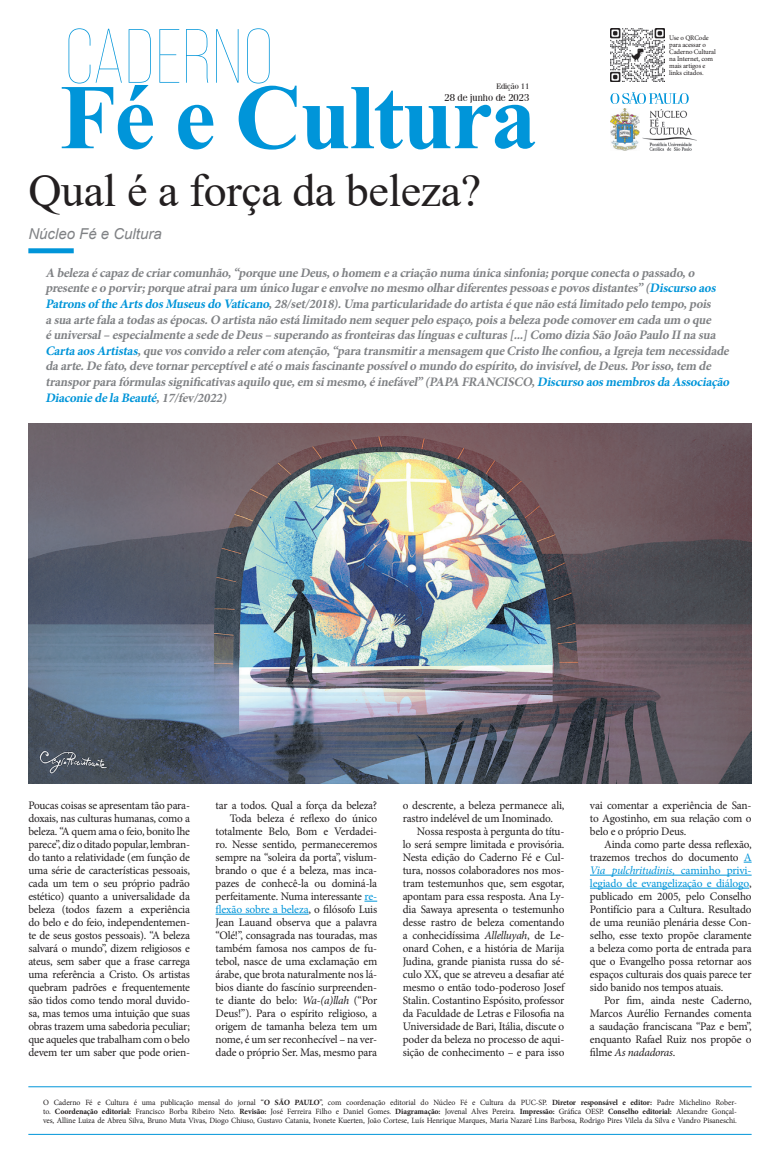
<style>
.page{position:relative;width:780px;height:1163px;background:#fff}
.page>*{position:absolute;margin:0;border:0;box-sizing:border-box;transform-origin:0 0}
.A_Titulo_pequeno{font:46px "Times New Roman";letter-spacing:-.01em;color:#231f20}
.A_Texto{font:italic 15px "Arial";color:#808285}
.A_Texto-2{font:italic 700 13px/15.6px "Minion Pro";letter-spacing:-.01em;color:#808285}
.A_Texto-3{font:11.5px/13px "Minion Pro";letter-spacing:-.015em;color:#231f20;text-align:justify}
.A_Texto-4{font:10px "Fenice IT Cby BT";color:#231f20}
.A_Texto-5{font:8px/9px "Minion Pro";letter-spacing:-.01em;color:#231f20;text-align:justify}
.A_Texto-6{font:8px "Fenice IT Cby BT";color:#231f20}
.A_Texto-7{font:7px/7px "Minion Pro";letter-spacing:-.015em;color:#231f20}
.s1{color:#0095d9}
.s2{font-style:italic}
.s3{font-style:italic;color:#0095d9}
.s4{font-weight:700}
</style>
<div class="page">
<svg style="left:62px;top:28px;width:473px;height:122px"></svg>
<svg style="left:610px;top:92px;width:78px;height:12px"></svg>
<img style="left:642px;top:110px;width:54px;height:40px">
<img style="left:610px;top:108px;width:29px;height:42px">
<img style="left:610px;top:28px;width:54px;height:53px">
<hr style="left:28px;top:1086px;width:723px;height:1px;background:#0095d9">
<hr style="left:28px;top:1133px;width:723px;height:1px;background:#0095d9">
<svg style="left:364px;top:900px;width:13px;height:1px"></svg>
<hr style="left:215px;top:913px;width:93px;height:1px;background:#0095d9">
<hr style="left:590px;top:874px;width:161px;height:1px;background:#0095d9">
<hr style="left:590px;top:887px;width:159px;height:1px;background:#0095d9">
<div style="left:28px;top:248px;width:46px;height:5px;background:#0095d9"></div>
<img style="left:28px;top:423px;width:723px;height:360px">
<p class="A_Texto-6" style="left:496px;top:82px;width:34px">Edição 11</p>
<p class="A_Texto-4" style="left:444px;top:92px;width:86px">28 de junho de 2023</p>
<p class="A_Texto-7" style="left:669px;top:34px;width:48px">Use o QRCode para acessar o<br>Caderno Cultural na Internet, com mais artigos e links citados.</p>
<p class="A_Titulo_pequeno" style="left:28px;top:158px;width:454px">Qual é a força da beleza?</p>
<p class="A_Texto" style="left:28px;top:224px;width:135px">Núcleo Fé e Cultura</p>
<p class="A_Texto-2" style="left:45px;top:264px;width:688px">A belezaécapazdecriarcomunhão,“porqueuneDeus,o homem eacriação numaúnicasinfonia;porqueconectao passado,o presenteeo porvir;porqueatraiparaum único lugareenvolveno mesmo olhardiferentespessoasepovosdistantes”(<span class="s1">Discurso aos Patronsof theArtsdosMuseusdo Vaticano</span>,28/set/2018).Umaparticularidadedo artistaéquenão estálimitado pelo tempo,pois asuaartefalaatodasasépocas.O artistanão estálimitado nem sequerpelo espaço,poisabelezapodecomoverem cadaum o que éuniversal– especialmenteasededeDeus– superando asfronteirasdaslínguaseculturas[...]Como diziaSão João Paulo IInasua <span class="s1">CartaaosArtistas</span>,quevosconvido arelercom atenção,“paratransmitiramensagem queCristo lheconfiou,aIgrej atem necessidade daarte.Defato,devetornarperceptíveleatéo maisfascinantepossívelo mundo do espírito,do invisível,deDeus.Porisso,tem de transporparafórmulassignificativasaquilo que,em simesmo,éinefável”(PAPA FRANCISCO,<span class="s1">Discurso aosmembrosdaAssociação DiaconiedelaBeauté</span>,17/fev/2022)</p>
<p class="A_Texto-3" style="left:28px;top:798px;width:163px">Poucas coisas se apresentam tão para&shy;doxais, nas culturas humanas, como a beleza. “A quem ama o feio, bonito lhe parece”, diz o ditado popular, lembran&shy;do tanto a relatividade (em função de uma série de características pessoais, cada um tem o seu próprio padrão estético) quanto a universalidade da beleza (todos fazem a experiência do belo e do feio, independentemen&shy;te de seus gostos pessoais). “A beleza salvará o mundo”, dizem religiosos e ateus, sem saber que a frase carrega uma referência a Cristo. Os artistas quebram padrões e frequentemente são tidos como tendo moral duvido&shy;sa, mas temos uma intuição que suas obras trazem uma sabedoria peculiar; que aqueles que trabalham com o belo devem ter um saber que pode orien-</p>
<p class="A_Texto-3" style="left:215px;top:798px;width:163px">tar a todos. Qual a força da beleza?</p>
<p class="A_Texto-3" style="left:215px;top:811px;width:163px;text-indent:14px">Toda beleza é reflexo do único totalmente Belo, Bom e Verdadei&shy;ro. Nesse sentido, permaneceremos sempre na “soleira da porta”, vislum&shy;brando o que é a beleza, mas inca&shy;pazes de conhecê-la ou dominá-la perfeitamente. Numa interessante <span class="s1">re&shy;flexão sobre a beleza</span>, o filósofo Luis Jean Lauand observa que a palavra “Olé!”, consagrada nas touradas, mas também famosa nos campos de fu&shy;tebol, nasce de uma exclamação em árabe, que brota naturalmente nos lá&shy;bios diante do fascínio surpreenden&shy;te diante do belo: <span class="s2">Wa-(a)llah</span> (“Por Deus!”). Para o espírito religioso, a origem de tamanha beleza tem um nome, é um ser reconhecível – na ver&shy;dade o próprio Ser. Mas, mesmo para</p>
<p class="A_Texto-3" style="left:403px;top:798px;width:163px">o descrente, a beleza permanece ali, rastro indelével de um Inominado.</p>
<p class="A_Texto-3" style="left:403px;top:824px;width:163px;text-indent:14px">Nossa resposta à pergunta do títu&shy;lo será sempre limitada e provisória.<br>Nesta edição do Caderno Fé e Cul&shy;tura, nossos colaboradores nos mos&shy;tram testemunhos que, sem esgotar, apontam para essa resposta. Ana Ly&shy;dia Sawaya apresenta o testemunho desse rastro de beleza comentando a conhecidíssima <span class="s2">Allelluyah</span>, de Le&shy;onard Cohen, e a história de Marija Judina, grande pianista russa do sé&shy;culo XX, que se atreveu a desafiar até mesmo o então todo-poderoso Josef Stalin. Costantino Espósito, professor da Faculdade de Letras e Filosofia na Universidade de Bari, Itália, discute o poder da beleza no processo de aqui&shy;sição de conhecimento – e para isso</p>
<p class="A_Texto-3" style="left:590px;top:798px;width:163px">vai comentar a experiência de San&shy;to Agostinho, em sua relação com o belo e o próprio Deus.</p>
<p class="A_Texto-3" style="left:590px;top:837px;width:163px;text-indent:14px">Ainda como parte dessa reflexão, trazemos trechos do documento <span class="s1">A </span><span class="s3">Via pulchritudinis</span><span class="s1">, caminho privi&shy;legiado de evangelização e diálogo</span>, publicado em 2005, pelo Conselho Pontifício para a Cultura. Resultado de uma reunião plenária desse Con&shy;selho, esse texto propõe claramente a beleza como porta de entrada para que o Evangelho possa retornar aos espaços culturais dos quais parece ter sido banido nos tempos atuais.</p>
<p class="A_Texto-3" style="left:590px;top:993px;width:163px;text-indent:14px">Por fim, ainda neste Caderno, Marcos Aurélio Fernandes comenta a saudação franciscana “Paz e bem”, enquanto Rafael Ruiz nos propõe o filme <span class="s2">As nadadoras</span>.</p>
<p class="A_Texto-5" style="left:43px;top:1097px;width:695px">O Caderno Fé e Cultura é uma publicação mensal do jornal “<span class="s4">O SÃO PAULO</span>”, com coordenação editorial do Núcleo Fé e Cultura da PUC-SP. <span class="s4">Diretor responsável e editor:</span> Padre Michelino Rober&shy;to. <span class="s4">Coordenação editorial:</span> Francisco Borba Ribeiro Neto. <span class="s4">Revisão:</span> José Ferreira Filho e Daniel Gomes. <span class="s4">Diagramação:</span> Jovenal Alves Pereira. <span class="s4">Impressão:</span> Gráfica OESP. <span class="s4">Conselho editorial:</span> Alexandre Gonçal&shy;ves, Alline Luiza de Abreu Silva, Bruno Muta Vivas, Diogo Chiuso, Gustavo Catania, Ivonete Kuerten, João Cortese, Luís Henrique Marques, Maria Nazaré Lins Barbosa, Rodrigo Pires Vilela da Silva e Vandro Pisaneschi.</p>
</div>
